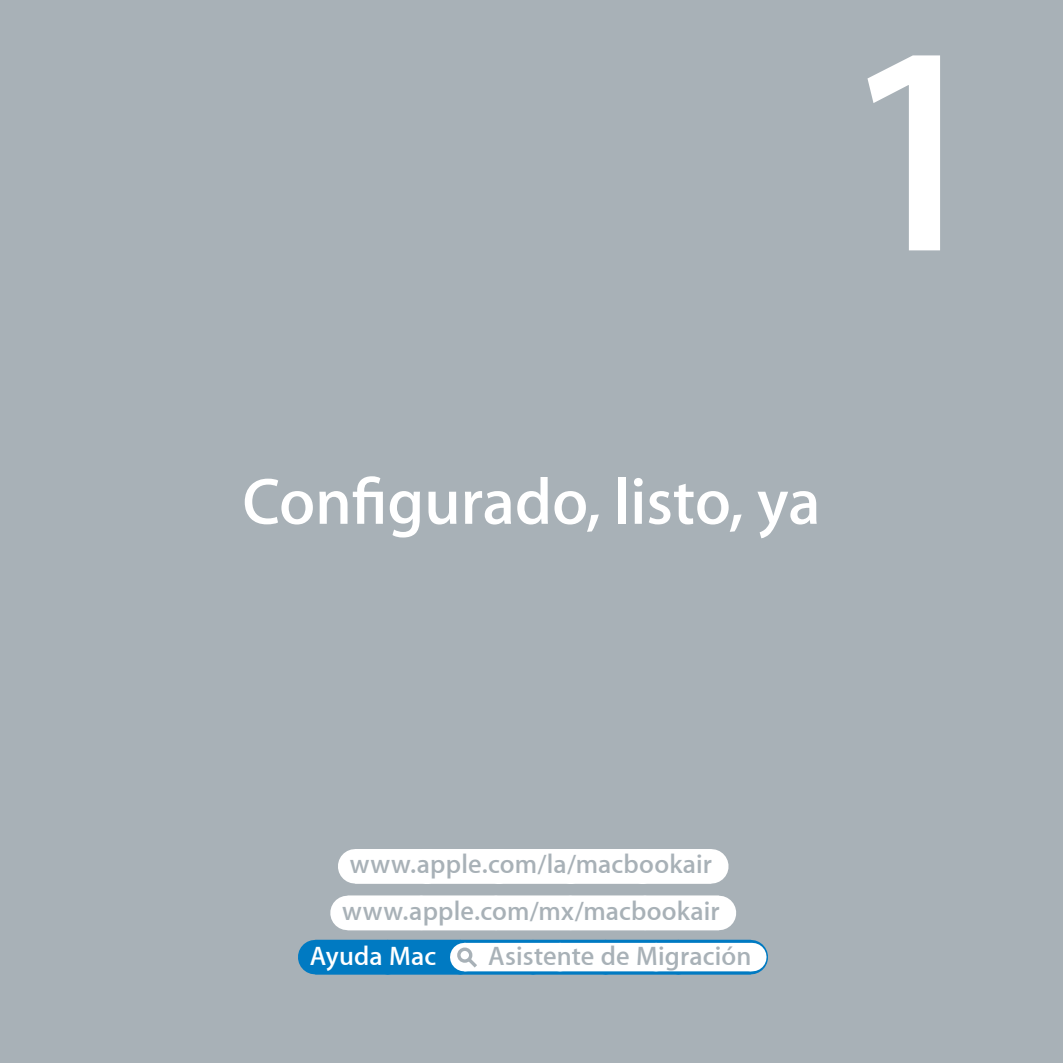
<style>
.page{position:relative;width:1063px;height:1063px;background:#a8b1b7}
.page>*{position:absolute;margin:0;border:0;box-sizing:border-box;transform-origin:0 0}
.yChapterNumber{font:600 300px "Myriad Set";color:#fff}
.SectionTitle{font:600 66px "Myriad Set";color:#fff}
.LozengeWhite{font:600 27px "Myriad Set";letter-spacing:.01em;color:#a8b1b7}
.LozengeColor1{font:600 27px "Myriad Set";letter-spacing:.005em;color:#a8b1b7}
.LozengeColor1-2{font:600 27px "Myriad Set";letter-spacing:.005em;color:#fff}
</style>
<div class="page">
<svg style="left:315px;top:940px;width:437px;height:34px;background:#91c5e4"></svg>
<div style="left:348px;top:896px;width:371px;height:34px;background:#fff"></div>
<div style="left:355px;top:849px;width:356px;height:35px;background:#fff"></div>
<p class="yChapterNumber" style="left:839px;top:-37px;width:157px">1</p>
<p class="SectionTitle" style="left:242px;top:461px;width:580px">Configurado, listo, ya</p>
<p class="LozengeWhite" style="left:350px;top:847px;width:364px">www.apple.com/la/macbookair</p>
<p class="LozengeWhite" style="left:342px;top:894px;width:379px">www.apple.com/mx/macbookair</p>
<p class="LozengeColor1-2" style="left:310px;top:939px;width:128px">Ayuda Mac</p>
<p class="LozengeColor1" style="left:488px;top:939px;width:265px">Asistente de Migración</p>
</div>
